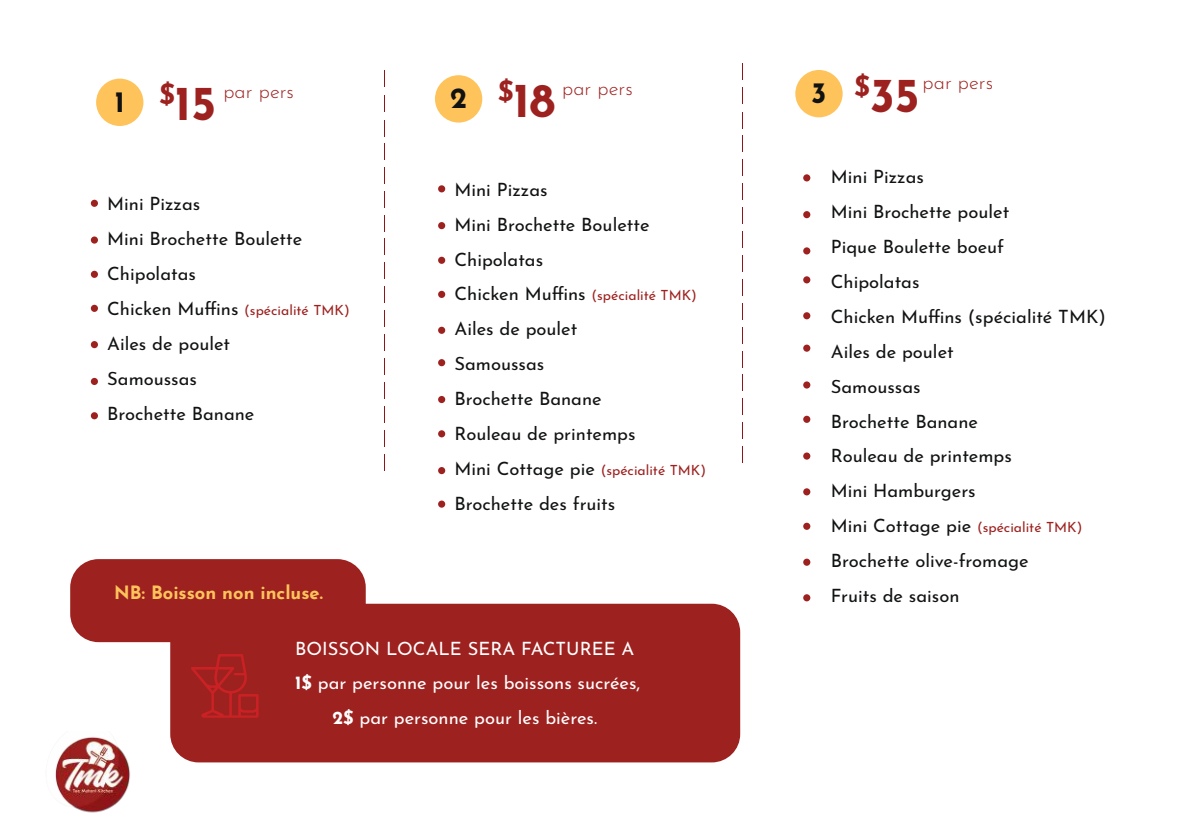
<style>
.page{position:relative;width:1191px;height:840px;background:#fff}
.page>*{position:absolute;margin:0;border:0;box-sizing:border-box;transform-origin:0 0}
.t1{font:700 47.6px "Josefin Sans";color:#9d211f}
.t2{font:300 20px "Josefin Sans";color:#9d211f}
.t3{font:18.4px/34.8px "Josefin Sans";color:#111212}
.t4{font:18.4px/34.8px "Josefin Sans";color:#fff;text-align:center}
.t5{font:700 18.4px "Josefin Sans";color:#ffc35c}
.t6{font:14px "Josefin Sans";color:#9d211f}
.s1{font-size:18.4px;color:#111212}
.s2{font-weight:700}
</style>
<div class="page">
<img style="left:55px;top:737px;width:75px;height:76px">
<div style="left:91px;top:200px;width:7px;height:7px;background:#9d211f;border-radius:50%"></div>
<div style="left:91px;top:304px;width:7px;height:8px;background:#9d211f;border-radius:50%"></div>
<div style="left:91px;top:236px;width:7px;height:7px;background:#9d211f;border-radius:50%"></div>
<div style="left:91px;top:270px;width:7px;height:8px;background:#9d211f;border-radius:50%"></div>
<div style="left:91px;top:377px;width:7px;height:8px;background:#9d211f;border-radius:50%"></div>
<div style="left:91px;top:412px;width:7px;height:7px;background:#9d211f;border-radius:50%"></div>
<div style="left:91px;top:341px;width:7px;height:7px;background:#9d211f;border-radius:50%"></div>
<div style="left:438px;top:185px;width:7px;height:7px;background:#9d211f;border-radius:50%"></div>
<div style="left:438px;top:290px;width:7px;height:8px;background:#9d211f;border-radius:50%"></div>
<div style="left:438px;top:222px;width:7px;height:7px;background:#9d211f;border-radius:50%"></div>
<div style="left:438px;top:326px;width:7px;height:7px;background:#9d211f;border-radius:50%"></div>
<div style="left:438px;top:256px;width:7px;height:8px;background:#9d211f;border-radius:50%"></div>
<div style="left:438px;top:396px;width:7px;height:7px;background:#9d211f;border-radius:50%"></div>
<div style="left:438px;top:430px;width:7px;height:7px;background:#9d211f;border-radius:50%"></div>
<div style="left:438px;top:359px;width:7px;height:7px;background:#9d211f;border-radius:50%"></div>
<div style="left:438px;top:467px;width:7px;height:7px;background:#9d211f;border-radius:50%"></div>
<div style="left:438px;top:500px;width:7px;height:7px;background:#9d211f;border-radius:50%"></div>
<div style="left:803px;top:174px;width:7px;height:7px;background:#9d211f;border-radius:50%"></div>
<div style="left:803px;top:276px;width:7px;height:7px;background:#9d211f;border-radius:50%"></div>
<div style="left:803px;top:211px;width:7px;height:7px;background:#9d211f;border-radius:50%"></div>
<div style="left:803px;top:312px;width:7px;height:7px;background:#9d211f;border-radius:50%"></div>
<div style="left:803px;top:247px;width:7px;height:7px;background:#9d211f;border-radius:50%"></div>
<div style="left:803px;top:381px;width:7px;height:7px;background:#9d211f;border-radius:50%"></div>
<div style="left:803px;top:415px;width:7px;height:7px;background:#9d211f;border-radius:50%"></div>
<div style="left:803px;top:344px;width:7px;height:7px;background:#9d211f;border-radius:50%"></div>
<div style="left:803px;top:452px;width:7px;height:7px;background:#9d211f;border-radius:50%"></div>
<div style="left:803px;top:488px;width:7px;height:7px;background:#9d211f;border-radius:50%"></div>
<div style="left:803px;top:522px;width:7px;height:7px;background:#9d211f;border-radius:50%"></div>
<div style="left:803px;top:558px;width:7px;height:7px;background:#9d211f;border-radius:50%"></div>
<div style="left:803px;top:594px;width:7px;height:7px;background:#9d211f;border-radius:50%"></div>
<div style="left:96px;top:79px;width:47px;height:47px;background:#ffc35c;border-radius:50%"></div>
<div style="left:435px;top:75px;width:47px;height:47px;background:#ffc35c;border-radius:50%"></div>
<div style="left:795px;top:70px;width:47px;height:47px;background:#ffc35c;border-radius:50%"></div>
<svg style="left:384px;top:454px;width:1px;height:16px"></svg>
<svg style="left:384px;top:430px;width:1px;height:16px"></svg>
<svg style="left:384px;top:406px;width:1px;height:16px"></svg>
<svg style="left:384px;top:382px;width:1px;height:16px"></svg>
<svg style="left:384px;top:358px;width:1px;height:16px"></svg>
<svg style="left:384px;top:334px;width:1px;height:16px"></svg>
<svg style="left:384px;top:310px;width:1px;height:16px"></svg>
<svg style="left:384px;top:286px;width:1px;height:16px"></svg>
<svg style="left:384px;top:263px;width:1px;height:16px"></svg>
<svg style="left:384px;top:239px;width:1px;height:16px"></svg>
<svg style="left:384px;top:215px;width:1px;height:16px"></svg>
<svg style="left:384px;top:191px;width:1px;height:16px"></svg>
<svg style="left:384px;top:167px;width:1px;height:16px"></svg>
<svg style="left:384px;top:143px;width:1px;height:16px"></svg>
<svg style="left:384px;top:120px;width:1px;height:16px"></svg>
<svg style="left:384px;top:95px;width:1px;height:17px"></svg>
<svg style="left:384px;top:70px;width:1px;height:17px"></svg>
<svg style="left:742px;top:446px;width:1px;height:16px"></svg>
<svg style="left:742px;top:422px;width:1px;height:16px"></svg>
<svg style="left:742px;top:398px;width:1px;height:16px"></svg>
<svg style="left:742px;top:374px;width:1px;height:17px"></svg>
<svg style="left:742px;top:351px;width:1px;height:16px"></svg>
<svg style="left:742px;top:327px;width:1px;height:16px"></svg>
<svg style="left:742px;top:303px;width:1px;height:16px"></svg>
<svg style="left:742px;top:279px;width:1px;height:16px"></svg>
<svg style="left:742px;top:255px;width:1px;height:16px"></svg>
<svg style="left:742px;top:231px;width:1px;height:16px"></svg>
<svg style="left:742px;top:207px;width:1px;height:16px"></svg>
<svg style="left:742px;top:183px;width:1px;height:16px"></svg>
<svg style="left:742px;top:159px;width:1px;height:17px"></svg>
<svg style="left:742px;top:136px;width:1px;height:16px"></svg>
<svg style="left:742px;top:112px;width:1px;height:17px"></svg>
<svg style="left:742px;top:88px;width:1px;height:16px"></svg>
<svg style="left:742px;top:63px;width:1px;height:16px"></svg>
<div style="left:70px;top:558px;width:296px;height:83px;background:#9d211f;border-radius:28px"></div>
<div style="left:170px;top:603px;width:570px;height:159px;background:#9d211f;border-radius:28px"></div>
<svg style="left:191px;top:654px;width:67px;height:63px"></svg>
<h1 class="t1" style="left:115px;top:61px;width:103px"><sup>1</sup> <sup>$</sup>15</h1>
<p class="t2" style="left:223px;top:75px;width:72px">par pers</p>
<h1 class="t1" style="left:450px;top:58px;width:107px"><sup>2</sup> <sup>$</sup>18</h1>
<p class="t2" style="left:562px;top:72px;width:72px">par pers</p>
<p class="t3" style="left:107px;top:184px;width:197px">Mini Pizzas<br>Mini Brochette Boulette<br>Chipolatas</p>
<p class="t6" style="left:107px;top:298px;width:244px"><span class="s1">Chicken Muffins</span> (spécialité TMK)</p>
<p class="t3" style="left:107px;top:323px;width:149px">Ailes de poulet<br>Samoussas<br>Brochette Banane</p>
<p class="t5" style="left:114px;top:576px;width:210px">NB: Boisson non incluse.</p>
<p class="t3" style="left:454px;top:170px;width:197px">Mini Pizzas<br>Mini Brochette Boulette<br>Chipolatas</p>
<p class="t6" style="left:454px;top:284px;width:244px"><span class="s1">Chicken Muffins</span> (spécialité TMK)</p>
<p class="t3" style="left:454px;top:309px;width:183px">Ailes de poulet<br>Samoussas<br>Brochette Banane<br>Rouleau de printemps</p>
<p class="t6" style="left:454px;top:458px;width:253px"><span class="s1">Mini Cottage pie</span> (spécialité TMK)</p>
<p class="t3" style="left:454px;top:483px;width:162px">Brochette des fruits</p>
<p class="t4" style="left:295px;top:628px;width:347px">BOISSON LOCALE SERA FACTUREE A<br><span class="s2">1$</span> par personne pour les boissons sucrées,<br><span class="s2">2$</span> par personne pour les bières.</p>
<h1 class="t1" style="left:811px;top:52px;width:110px"><sup>3</sup> <sup>$</sup>35</h1>
<p class="t2" style="left:922px;top:67px;width:72px">par pers</p>
<p class="t3" style="left:831px;top:157px;width:276px">Mini Pizzas<br>Mini Brochette poulet<br>Pique Boulette boeuf<br>Chipolatas<br>Chicken Muffins (spécialité TMK)<br>Ailes de poulet<br>Samoussas<br>Brochette Banane<br>Rouleau de printemps<br>Mini Hamburgers</p>
<p class="t6" style="left:831px;top:515px;width:253px"><span class="s1">Mini Cottage pie</span> (spécialité TMK)</p>
<p class="t3" style="left:831px;top:540px;width:199px">Brochette olive-fromage<br>Fruits de saison</p>
</div>
